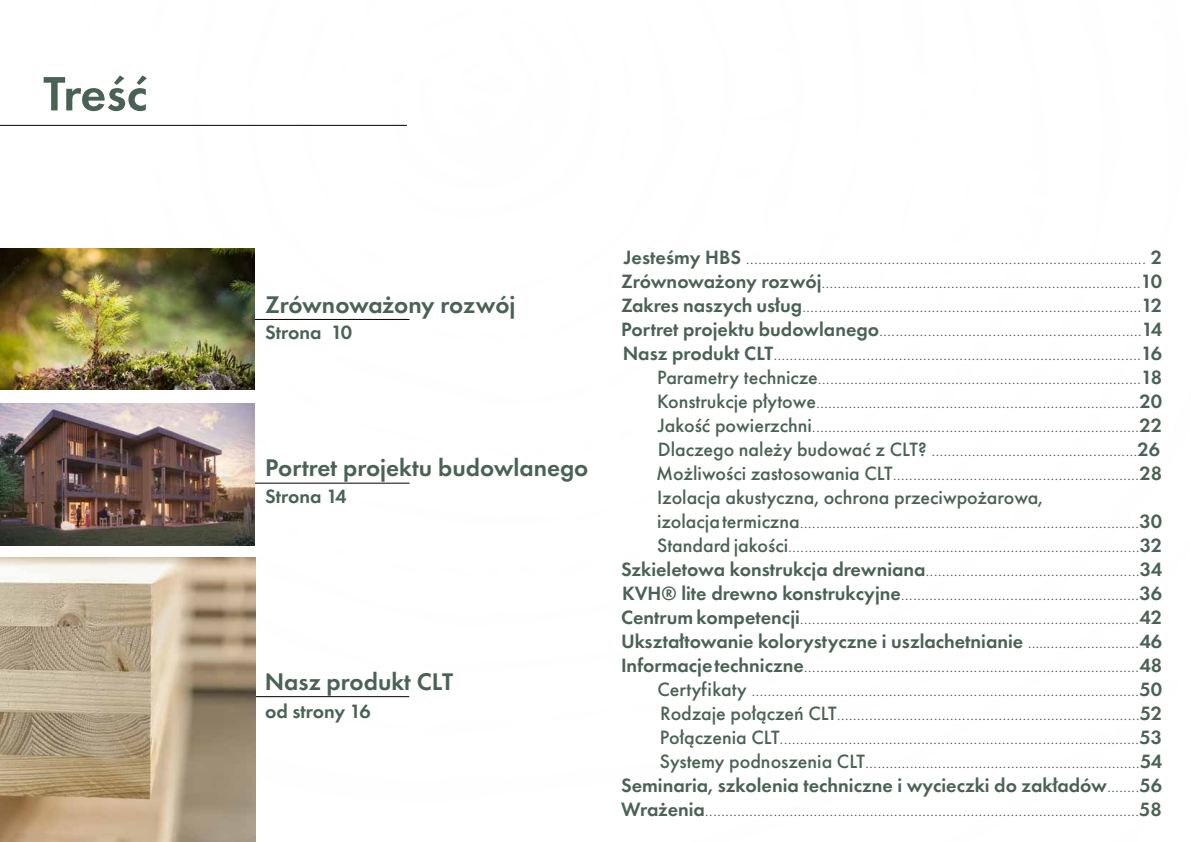
<style>
.page{position:relative;width:1191px;height:842px;background:#fff}
.page>*{position:absolute;margin:0;border:0;box-sizing:border-box;transform-origin:0 0}
.t1{font:600 50px "Futura PT";letter-spacing:-.01em;color:#4a6255}
.t2{font:600 25px "Futura PT";color:#4a6255}
.t3{font:300 20px "Futura PT";color:#4a6255}
.t4{font:600 20px "Futura PT";color:#4a6255}
.t5{font:500 20px "Futura PT";color:#4a6255}
.s1{font-weight:600}
.s2{font-weight:500}
.s3{font-weight:300}
</style>
<div class="page">
<hr style="left:80px;top:696px;width:329px;height:1px;background:#000">
<hr style="left:81px;top:319px;width:328px;height:1px;background:#000">
<img style="left:0;top:248px;width:255px;height:142px">
<img style="left:0;top:557px;width:256px;height:285px">
<hr style="left:0;top:125px;width:407px;height:1px;background:#000">
<hr style="left:81px;top:483px;width:328px;height:1px;background:#000">
<img style="left:0;top:403px;width:255px;height:142px">
<h1 class="t1" style="left:43px;top:62px;width:106px">Treść</h1>
<p class="t2" style="left:265px;top:288px;width:252px">Zrównoważony rozwój</p>
<p class="t4" style="left:265px;top:320px;width:89px">Strona 10</p>
<p class="t2" style="left:265px;top:452px;width:325px">Portret projektu budowlanego</p>
<p class="t4" style="left:265px;top:483px;width:83px">Strona 14</p>
<p class="t2" style="left:265px;top:666px;width:190px">Nasz produkt CLT</p>
<p class="t4" style="left:265px;top:699px;width:107px">od strony 16</p>
<p class="t3" style="left:624px;top:246px;width:540px"><span class="s1">Jesteśmy HBS</span> ................................................................................................... <span class="s1">2</span></p>
<p class="t3" style="left:621px;top:270px;width:542px"><span class="s1">Zrównoważony rozwój</span>...............................................................................<span class="s1">10</span></p>
<p class="t3" style="left:621px;top:294px;width:542px"><span class="s1">Zakres naszych usług</span>....................................................................................<span class="s1">12</span></p>
<p class="t3" style="left:621px;top:318px;width:542px"><span class="s1">Portret projektu budowlanego</span>.................................................................<span class="s1">14</span></p>
<p class="t3" style="left:622px;top:342px;width:541px"><span class="s1">Nasz produkt CLT</span>...........................................................................................<span class="s1">16</span></p>
<p class="t3" style="left:657px;top:366px;width:506px"><span class="s2">Parametry technicze</span>................................................................................<span class="s1">18</span></p>
<p class="t3" style="left:657px;top:390px;width:506px"><span class="s2">Konstrukcje płytowe</span>................................................................................<span class="s1">20</span></p>
<p class="t3" style="left:657px;top:414px;width:506px"><span class="s2">Jakość powierzchni</span>.................................................................................<span class="s1">22</span></p>
<p class="t3" style="left:658px;top:438px;width:504px"><span class="s2">Dlaczego należy budować z CLT?</span> ...................................................<span class="s1">26</span></p>
<p class="t3" style="left:656px;top:462px;width:507px"><span class="s2">Możliwości zastosowania CLT</span>.............................................................<span class="s1">28</span></p>
<p class="t5" style="left:657px;top:485px;width:387px">Izolacja akustyczna, ochrona przeciwpożarowa,</p>
<p class="t3" style="left:657px;top:510px;width:506px"><span class="s2">izolacja termiczna</span>....................................................................................<span class="s1">30</span></p>
<p class="t3" style="left:657px;top:534px;width:506px"><span class="s2">Standard jakości</span>.......................................................................................<span class="s1">32</span></p>
<p class="t3" style="left:621px;top:558px;width:542px"><span class="s1">Szkieletowa konstrukcja drewniana</span>.....................................................<span class="s1">34</span></p>
<p class="t3" style="left:622px;top:582px;width:541px"><span class="s1">KVH® lite drewno konstrukcyjne</span>...........................................................<span class="s1">36</span></p>
<p class="t3" style="left:621px;top:606px;width:542px"><span class="s1">Centrum kompetencji</span>....................................................................................<span class="s1">42</span></p>
<p class="t4" style="left:621px;top:628px;width:542px">Ukształtowanie kolorystyczne i uszlachetnianie <span class="s3">............................</span>46</p>
<p class="t3" style="left:621px;top:654px;width:542px"><span class="s1">Informacje techniczne</span>...................................................................................<span class="s1">48</span></p>
<p class="t3" style="left:657px;top:678px;width:506px"><span class="s2">Certyfikaty</span> ................................................................................................<span class="s1">50</span></p>
<p class="t3" style="left:660px;top:702px;width:503px"><span class="s2">Rodzaje połączeń CLT</span>...........................................................................<span class="s1">52</span></p>
<p class="t3" style="left:659px;top:726px;width:504px"><span class="s2">Połączenia CLT</span>.........................................................................................<span class="s1">53</span></p>
<p class="t3" style="left:660px;top:750px;width:504px"><span class="s2">Systemy podnoszenia CLT</span>....................................................................<span class="s1">54</span></p>
<p class="t4" style="left:621px;top:772px;width:542px">Seminaria, szkolenia techniczne i wycieczki do zakładów<span class="s3">........</span>56</p>
<p class="t3" style="left:621px;top:798px;width:542px"><span class="s1">Wrażenia</span>............................................................................................................<span class="s1">58</span></p>
</div>
